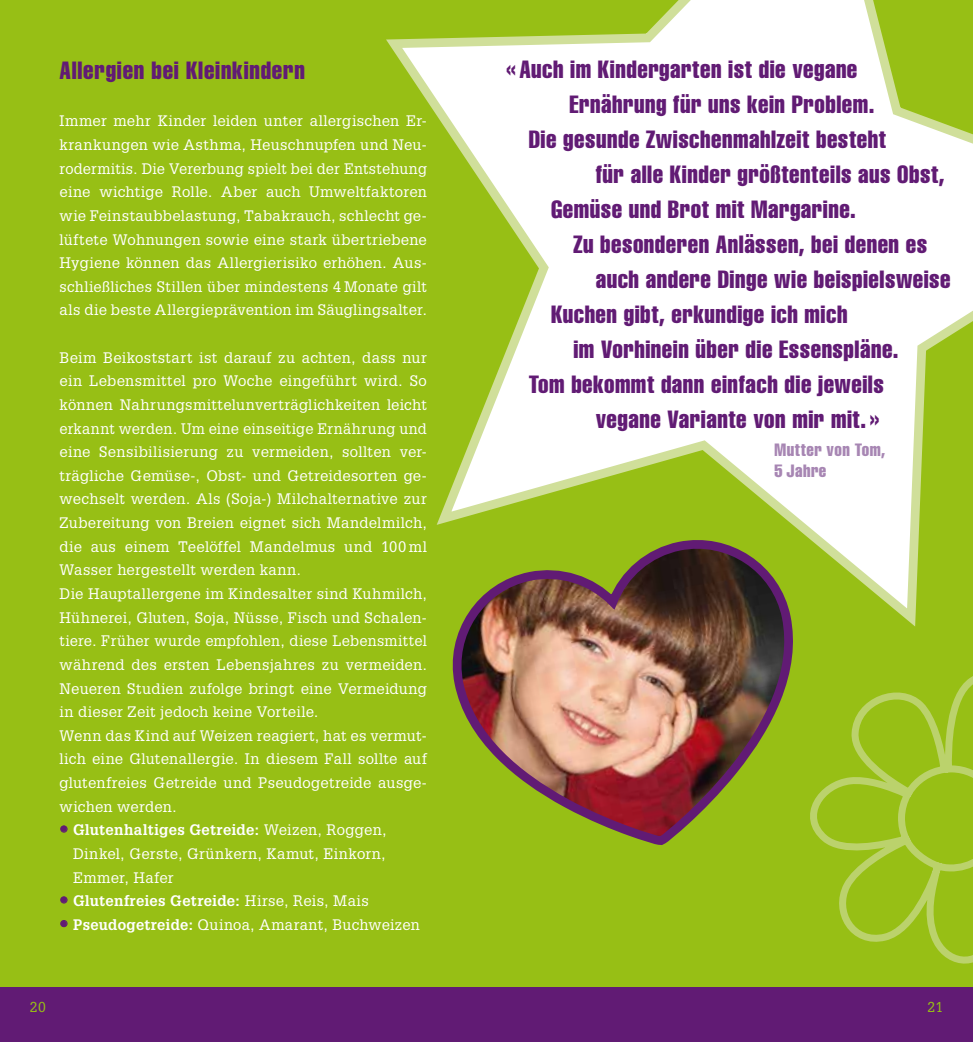
<style>
.page{position:relative;width:973px;height:1042px;background:#fff}
.page>*{position:absolute;margin:0;border:0;box-sizing:border-box;transform-origin:0 0}
.t1{font:extra-condensed 24.5px "Helvetica";letter-spacing:.02em;color:#611b74}
.t2{font:extra-condensed 17.5px/21px "Helvetica";letter-spacing:.03em;color:#a786b3}
.t3{font:14.88px/23.6px "Glypha LT Std";letter-spacing:.015em;color:#fff;text-align:justify}
.t4{font:700 14.88px "Glypha LT Std";letter-spacing:.015em;color:#fff}
.t5{font:14px "Glypha LT Std";color:#97bf15}
.s1{font-family:"Helvetica";font-stretch:extra-condensed;font-size:17.5px;color:#611b74}
.s2{font-weight:700}
.s3{font-family:"Helvetica";font-weight:400;font-stretch:extra-condensed;font-size:17.5px;color:#611b74}
.s4{font-weight:400}
</style>
<div class="page">
<div style="left:0;top:0;width:486px;height:1042px;background:#97bf15"></div>
<svg style="left:61px;top:826px;width:6px;height:6px"></svg>
<svg style="left:61px;top:897px;width:6px;height:6px"></svg>
<div style="left:61px;top:920px;width:6px;height:7px;border:1px solid #611b74;border-radius:50%"></div>
<div style="left:486px;top:0;width:486px;height:1042px;background:#97bf15"></div>
<svg style="left:810px;top:677px;width:162px;height:287px"></svg>
<svg style="left:386px;top:0;width:586px;height:627px"></svg>
<div style="left:0;top:987px;width:972px;height:55px;background:#611b74"></div>
<img style="left:449px;top:536px;width:350px;height:309px">
<h1 class="t1" style="left:60px;top:55px;width:247px">Allergien bei Kleinkindern</h1>
<p class="t3" style="left:60px;top:109px;width:369px">Immer mehr Kinder leiden unter allergischen Er&shy;krankungen wie Asthma, Heuschnupfen und Neu&shy;rodermitis. Die Vererbung spielt bei der Entstehung eine wichtige Rolle. Aber auch Umweltfaktoren wie Feinstaubbelastung, Tabakrauch, schlecht ge&shy;lüftete Wohnungen sowie eine stark übertriebene Hygiene können das Allergierisiko erhöhen. Aus&shy;schließliches Stillen über mindestens 4 Monate gilt als die beste Allergieprävention im Säuglingsalter.</p>
<p class="t3" style="left:60px;top:345px;width:369px;text-align:left">Beim Beikoststart ist darauf zu achten, dass nur ein Lebensmittel pro Woche eingeführt wird. So können Nahrungsmittelunverträglichkeiten leicht erkannt werden. Um eine einseitige Ernährung und eine Sensibilisierung zu vermeiden, sollten ver&shy;trägliche Gemüse-, Obst- und Getreidesorten ge&shy;wechselt werden. Als (Soja-) Milchalternative zur Zubereitung von Breien eignet sich Mandelmilch, die aus einem Teelöffel Mandelmus und 100 ml Wasser hergestellt werden kann.<br>Die Hauptallergene im Kindesalter sind Kuhmilch, Hühnerei, Gluten, Soja, Nüsse, Fisch und Schalen&shy;tiere. Früher wurde empfohlen, diese Lebensmittel während des ersten Lebensjahres zu vermeiden.<br>Neueren Studien zufolge bringt eine Vermeidung in dieser Zeit jedoch keine Vorteile.<br>Wenn das Kind auf Weizen reagiert, hat es vermut&shy;lich eine Glutenallergie. In diesem Fall sollte auf glutenfreies Getreide und Pseudogetreide ausge&shy;wichen werden.</p>
<p class="t3" style="left:73px;top:818px;width:315px;text-indent:-13px"><span class="s1">•</span> <span class="s2">Glutenhaltiges Getreide:</span> Weizen, Roggen, Dinkel, Gerste, Grünkern, Kamut, Einkorn, Emmer, Hafer</p>
<p class="t4" style="left:60px;top:891px;width:311px"><span class="s3">•</span> Glutenfreies Getreide: <span class="s4">Hirse, Reis, Mais</span></p>
<p class="t3" style="left:60px;top:912px;width:362px"><span class="s1">•</span> <span class="s2">Pseudogetreide:</span> Quinoa, Amarant, Buchweizen</p>
<h1 class="t1" style="left:506px;top:54px;width:352px">« Auch im Kindergarten ist die vegane</h1>
<h1 class="t1" style="left:569px;top:89px;width:306px">Ernährung für uns kein Problem.</h1>
<h1 class="t1" style="left:528px;top:124px;width:359px">Die gesunde Zwischenmahlzeit besteht</h1>
<h1 class="t1" style="left:595px;top:159px;width:350px">für alle Kinder größtenteils aus Obst,</h1>
<h1 class="t1" style="left:551px;top:194px;width:306px">Gemüse und Brot mit Margarine.</h1>
<h1 class="t1" style="left:573px;top:229px;width:355px">Zu besonderen Anlässen, bei denen es</h1>
<h1 class="t1" style="left:595px;top:264px;width:356px">auch andere Dinge wie beispielsweise</h1>
<h1 class="t1" style="left:551px;top:299px;width:298px">Kuchen gibt, erkundige ich mich</h1>
<h1 class="t1" style="left:573px;top:334px;width:326px">im Vorhinein über die Essenspläne.</h1>
<h1 class="t1" style="left:528px;top:369px;width:356px">Tom bekommt dann einfach die jeweils</h1>
<h1 class="t1" style="left:595px;top:404px;width:285px">vegane Variante von mir mit.»</h1>
<p class="t2" style="left:774px;top:439px;width:112px">Mutter von Tom,<br>5 Jahre</p>
<p class="t5" style="left:30px;top:999px;width:18px">20</p>
<p class="t5" style="left:927px;top:999px;width:17px">21</p>
</div>
